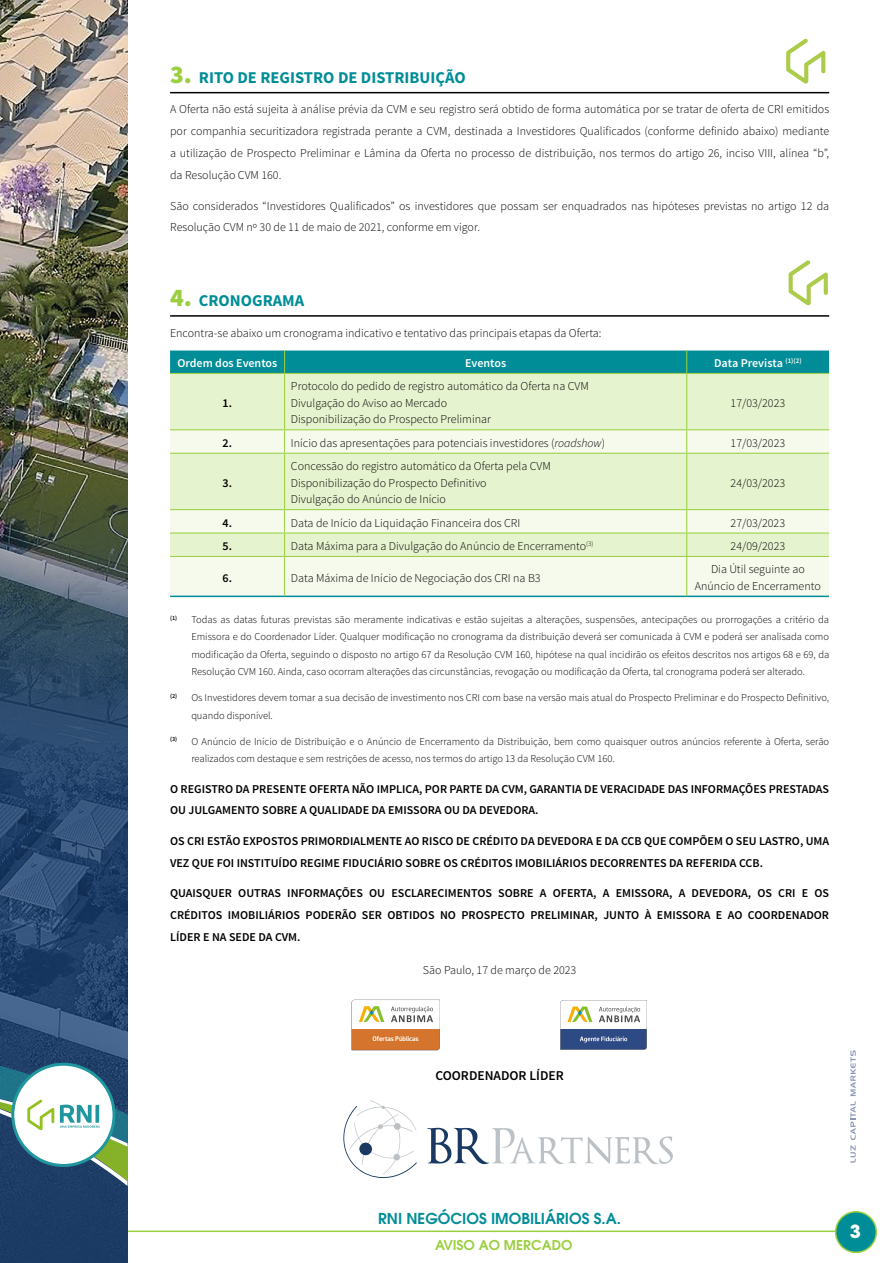
<style>
.page{position:relative;width:893px;height:1263px;background:#fff}
.page>*{position:absolute;margin:0;border:0;box-sizing:border-box;transform-origin:0 0}
.t1{font:700 18px "ITC Avant Garde Pro";color:#fff}
.t2{font:700 16.5px "Source Sans Pro";color:#008d97}
.t3{font:600 15px "ITC Avant Garde Pro";color:#008d97}
.t4{font:600 13.5px "Source Sans Pro";color:#000}
.t5{font:600 13.5px "ITC Avant Garde Pro";color:#9bcf40}
.t6{font:300 12px/16.5px "Source Sans Pro";color:#000}
.t7{font:600 12px/21.9px "Source Sans Pro";color:#000}
.t8{font:600 12px "Source Sans Pro";color:#fff}
.t9{font:300 10.5px/17.4px "Source Sans Pro";color:#000}
.t10{font:500 6.9px "Dobra";letter-spacing:-.01em;color:#fff}
.s1{font-weight:900;font-size:25.5px;color:#9bcf40}
.s2{font-style:italic}
</style>
<div class="page">
<hr style="left:128px;top:1230px;width:722px;height:2px;background:#9bcf40">
<div style="left:836px;top:1212px;width:40px;height:40px;background:#008d97;border-radius:50%"></div>
<div style="left:835px;top:1211px;width:42px;height:42px;border:2px solid #9bcf40;border-radius:50%"></div>
<img style="left:0;top:0;width:128px;height:395px">
<img style="left:0;top:395px;width:128px;height:100px">
<img style="left:0;top:495px;width:128px;height:554px">
<svg style="left:0;top:1049px;width:128px;height:214px"></svg>
<svg style="left:850px;top:1050px;width:6px;height:112px"></svg>
<hr style="left:170px;top:92px;width:659px;height:1px;background:#000">
<hr style="left:170px;top:315px;width:659px;height:2px;background:#000">
<svg style="left:789px;top:260px;width:39px;height:46px"></svg>
<div style="left:170px;top:374px;width:659px;height:55px;background:#e6f3cf"></div>
<svg style="left:170px;top:430px;width:659px;height:166px;background:#ecf6dc"></svg>
<svg style="left:170px;top:350px;width:659px;height:23px;background:#079098"></svg>
<hr style="left:170px;top:373px;width:115px;height:1px;background:#9bcf40">
<hr style="left:285px;top:373px;width:402px;height:1px;background:#9bcf40">
<hr style="left:284px;top:374px;width:1px;height:55px;background:#9bcf40">
<hr style="left:687px;top:373px;width:142px;height:1px;background:#9bcf40">
<hr style="left:686px;top:374px;width:1px;height:55px;background:#9bcf40">
<hr style="left:170px;top:429px;width:115px;height:1px;background:#9bcf40">
<hr style="left:285px;top:429px;width:402px;height:1px;background:#9bcf40">
<svg style="left:284px;top:430px;width:1px;height:23px"></svg>
<hr style="left:687px;top:429px;width:142px;height:1px;background:#9bcf40">
<svg style="left:686px;top:430px;width:1px;height:23px"></svg>
<hr style="left:170px;top:453px;width:115px;height:1px;background:#9bcf40">
<hr style="left:285px;top:453px;width:402px;height:1px;background:#9bcf40">
<hr style="left:284px;top:454px;width:1px;height:55px;background:#9bcf40">
<hr style="left:687px;top:453px;width:142px;height:1px;background:#9bcf40">
<hr style="left:686px;top:454px;width:1px;height:55px;background:#9bcf40">
<hr style="left:170px;top:509px;width:115px;height:1px;background:#9bcf40">
<hr style="left:285px;top:509px;width:402px;height:1px;background:#9bcf40">
<hr style="left:687px;top:509px;width:142px;height:1px;background:#9bcf40">
<hr style="left:170px;top:532px;width:115px;height:2px;background:#9bcf40">
<hr style="left:285px;top:532px;width:402px;height:2px;background:#9bcf40">
<svg style="left:284px;top:510px;width:1px;height:46px"></svg>
<hr style="left:687px;top:532px;width:142px;height:2px;background:#9bcf40">
<svg style="left:686px;top:510px;width:1px;height:46px"></svg>
<hr style="left:170px;top:556px;width:115px;height:1px;background:#9bcf40">
<hr style="left:285px;top:556px;width:402px;height:1px;background:#9bcf40">
<hr style="left:284px;top:557px;width:1px;height:39px;background:#9bcf40">
<hr style="left:687px;top:556px;width:142px;height:1px;background:#9bcf40">
<hr style="left:686px;top:557px;width:1px;height:39px;background:#9bcf40">
<hr style="left:170px;top:596px;width:115px;height:1px;background:#008d97">
<hr style="left:285px;top:596px;width:402px;height:1px;background:#008d97">
<hr style="left:687px;top:596px;width:142px;height:1px;background:#008d97">
<svg style="left:352px;top:1000px;width:88px;height:50px"></svg>
<svg style="left:560px;top:1000px;width:87px;height:50px"></svg>
<svg style="left:343px;top:1100px;width:74px;height:78px"></svg>
<div style="left:394px;top:1123px;width:7px;height:7px;background:#bbc1c5;border-radius:50%"></div>
<div style="left:359px;top:1142px;width:13px;height:13px;background:#193862;border-radius:50%"></div>
<svg style="left:427px;top:1128px;width:246px;height:36px"></svg>
<svg style="left:786px;top:39px;width:39px;height:45px"></svg>
<h2 class="t2" style="left:170px;top:67px;width:297px"><span class="s1">3.</span> RITO DE REGISTRO DE DISTRIBUIÇÃO</h2>
<p class="t6" style="left:170px;top:98px;width:661px;line-height:21.9px;text-align:justify">A Oferta não está sujeita à análise prévia da CVM e seu registro será obtido de forma automática por se tratar de oferta de CRI emitidos por companhia securitizadora registrada perante a CVM, destinada a Investidores Qualificados (conforme definido abaixo) mediante a utilização de Prospecto Preliminar e Lâmina da Oferta no processo de distribuição, nos termos do artigo 26, inciso VIII, alínea “b”, da Resolução CVM 160.</p>
<p class="t6" style="left:170px;top:195px;width:661px;line-height:21.9px">São considerados “Investidores Qualificados” os investidores que possam ser enquadrados nas hipóteses previstas no artigo 12 da<br>Resolução CVM nº 30 de 11 de maio de 2021, conforme em vigor.</p>
<h2 class="t2" style="left:170px;top:290px;width:136px"><span class="s1">4.</span> CRONOGRAMA</h2>
<p class="t6" style="left:170px;top:324px;width:433px">Encontra-se abaixo um cronograma indicativo e tentativo das principais etapas da Oferta:</p>
<p class="t8" style="left:177px;top:355px;width:101px">Ordem dos Eventos</p>
<p class="t8" style="left:465px;top:355px;width:43px">Eventos</p>
<p class="t8" style="left:714px;top:355px;width:89px">Data Prevista <sup>(1)(2)</sup></p>
<p class="t7" style="left:223px;top:392px;width:11px">1.</p>
<p class="t6" style="left:291px;top:378px;width:299px">Protocolo do pedido de registro automático da Oferta na CVM<br>Divulgação do Aviso ao Mercado<br>Disponibilização do Prospecto Preliminar</p>
<p class="t6" style="left:731px;top:395px;width:56px">17/03/2023</p>
<p class="t7" style="left:223px;top:432px;width:11px">2.</p>
<p class="t6" style="left:291px;top:435px;width:316px">Início das apresentações para potenciais investidores (<span class="s2">roadshow</span>)</p>
<p class="t6" style="left:731px;top:435px;width:56px">17/03/2023</p>
<p class="t7" style="left:223px;top:472px;width:11px">3.</p>
<p class="t6" style="left:291px;top:458px;width:261px">Concessão do registro automático da Oferta pela CVM<br>Disponibilização do Prospecto Definitivo<br>Divulgação do Anúncio de Início</p>
<p class="t6" style="left:731px;top:475px;width:56px">24/03/2023</p>
<p class="t7" style="left:223px;top:512px;width:11px">4.</p>
<p class="t6" style="left:291px;top:514px;width:231px">Data de Início da Liquidação Financeira dos CRI</p>
<p class="t6" style="left:731px;top:514px;width:56px">27/03/2023</p>
<p class="t7" style="left:223px;top:535px;width:11px">5.</p>
<p class="t6" style="left:291px;top:538px;width:304px">Data Máxima para a Divulgação do Anúncio de Encerramento<sup>(3)</sup></p>
<p class="t6" style="left:731px;top:538px;width:56px">24/09/2023</p>
<p class="t7" style="left:223px;top:567px;width:11px">6.</p>
<p class="t6" style="left:291px;top:569px;width:251px">Data Máxima de Início de Negociação dos CRI na B3</p>
<p class="t6" style="left:695px;top:561px;width:127px;text-align:center">Dia Útil seguinte ao<br>Anúncio de Encerramento</p>
<p class="t9" style="left:191px;top:611px;width:639px;text-align:justify;text-indent:-21px"><sup>(1)</sup> Todas as datas futuras previstas são meramente indicativas e estão sujeitas a alterações, suspensões, antecipações ou prorrogações a critério da Emissora e do Coordenador Líder. Qualquer modificação no cronograma da distribuição deverá ser comunicada à CVM e poderá ser analisada como modificação da Oferta, seguindo o disposto no artigo 67 da Resolução CVM 160, hipótese na qual incidirão os efeitos descritos nos artigos 68 e 69, da Resolução CVM 160. Ainda, caso ocorram alterações das circunstâncias, revogação ou modificação da Oferta, tal cronograma poderá ser alterado.</p>
<p class="t9" style="left:191px;top:689px;width:639px;text-indent:-21px"><sup>(2)</sup> Os Investidores devem tomar a sua decisão de investimento nos CRI com base na versão mais atual do Prospecto Preliminar e do Prospecto Definitivo, quando disponível.</p>
<p class="t9" style="left:191px;top:732px;width:639px;text-indent:-21px"><sup>(3)</sup> O Anúncio de Início de Distribuição e o Anúncio de Encerramento da Distribuição, bem como quaisquer outros anúncios referente à Oferta, serão realizados com destaque e sem restrições de acesso, nos termos do artigo 13 da Resolução CVM 160.</p>
<p class="t7" style="left:170px;top:778px;width:661px">O REGISTRO DA PRESENTE OFERTA NÃO IMPLICA, POR PARTE DA CVM, GARANTIA DE VERACIDADE DAS INFORMAÇÕES PRESTADAS<br>OU JULGAMENTO SOBRE A QUALIDADE DA EMISSORA OU DA DEVEDORA.</p>
<p class="t7" style="left:170px;top:830px;width:661px">OS CRI ESTÃO EXPOSTOS PRIMORDIALMENTE AO RISCO DE CRÉDITO DA DEVEDORA E DA CCB QUE COMPÕEM O SEU LASTRO, UMA<br>VEZ QUE FOI INSTITUÍDO REGIME FIDUCIÁRIO SOBRE OS CRÉDITOS IMOBILIÁRIOS DECORRENTES DA REFERIDA CCB.</p>
<p class="t7" style="left:170px;top:883px;width:661px;text-align:justify">QUAISQUER OUTRAS INFORMAÇÕES OU ESCLARECIMENTOS SOBRE A OFERTA, A EMISSORA, A DEVEDORA, OS CRI E OS CRÉDITOS IMOBILIÁRIOS PODERÃO SER OBTIDOS NO PROSPECTO PRELIMINAR, JUNTO À EMISSORA E AO COORDENADOR LÍDER E NA SEDE DA CVM.</p>
<p class="t6" style="left:423px;top:962px;width:155px">São Paulo, 17 de março de 2023</p>
<p class="t10" style="left:373px;top:1035px;width:48px">Ofertas Públicas</p>
<p class="t4" style="left:435px;top:1067px;width:130px">COORDENADOR LÍDER</p>
<p class="t3" style="left:378px;top:1209px;width:244px">RNI NEGÓCIOS IMOBILIÁRIOS S.A.</p>
<p class="t5" style="left:435px;top:1236px;width:139px">AVISO AO MERCADO</p>
<h1 class="t1" style="left:850px;top:1219px;width:13px">3</h1>
</div>
